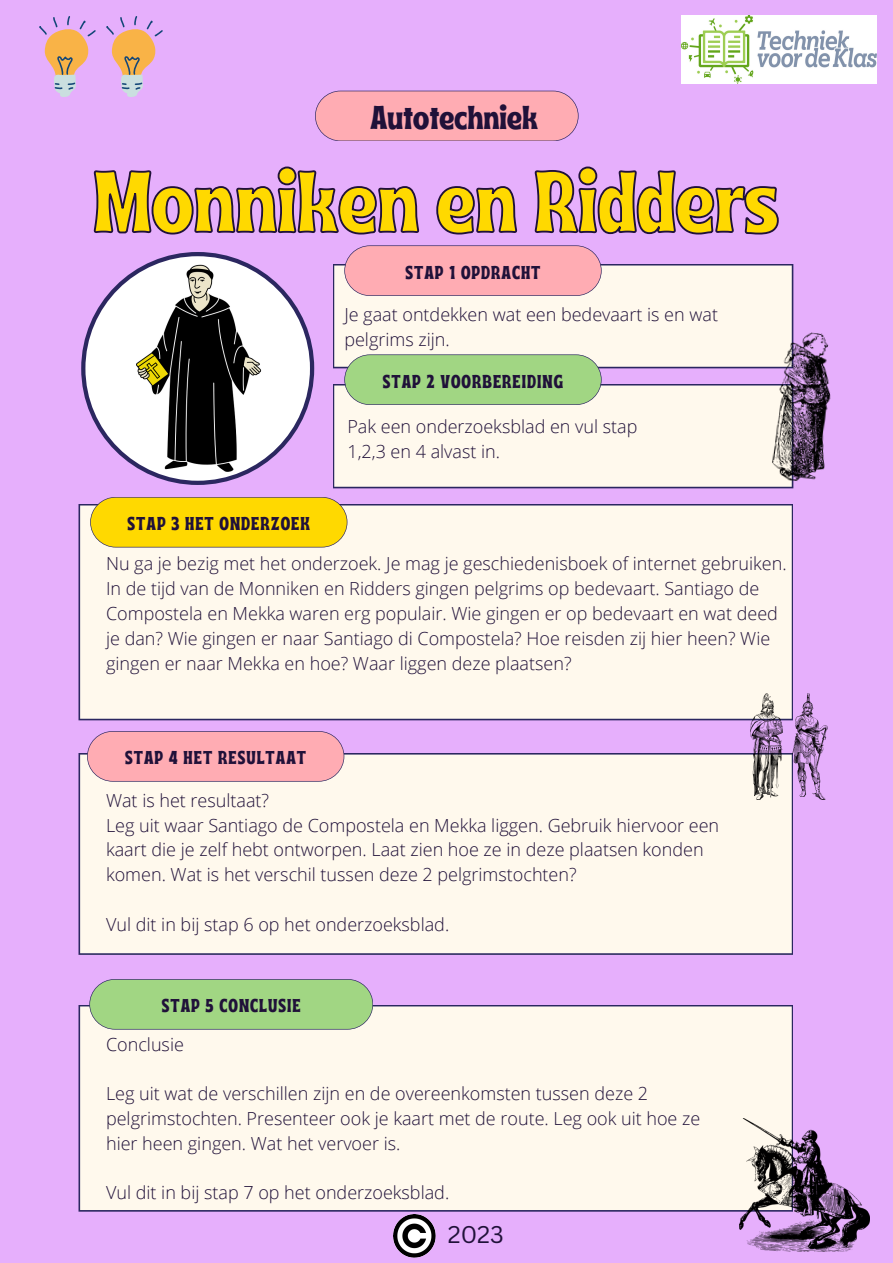
<style>
.page{position:relative;width:893px;height:1263px;background:#e6affc}
.page>*{position:absolute;margin:0;border:0;box-sizing:border-box;transform-origin:0 0}
.t1{font:86.18px "Ayr Tropika Island Int";color:#ffd900}
.t2{font:33.08px "Ayr Tropika Island Int";color:#201139}
.t3{font:23.55px "Canva Sans";color:#201139}
.t4{font:18.6px "Ayr Tropika Island Int";letter-spacing:.055em;color:#201139}
.t5{font:300 18px/24.8px "Open Sans";color:#201139}
</style>
<div class="page">
<div style="left:333px;top:264px;width:460px;height:104px;background:#fff9ed"></div>
<div style="left:333px;top:384px;width:460px;height:104px;background:#fff9ed"></div>
<div style="left:78px;top:1005px;width:715px;height:206px;background:#fff9ed"></div>
<div style="left:78px;top:753px;width:715px;height:202px;background:#fff9ed"></div>
<div style="left:78px;top:504px;width:715px;height:216px;background:#fff9ed"></div>
<svg style="left:90px;top:497px;width:257px;height:50px;background:#fad50c"></svg>
<svg style="left:344px;top:245px;width:257px;height:51px;background:#f8aab4"></svg>
<svg style="left:344px;top:354px;width:257px;height:51px;background:#a2d287"></svg>
<svg style="left:87px;top:731px;width:257px;height:51px;background:#f8aab3"></svg>
<svg style="left:89px;top:979px;width:284px;height:50px;background:#a2d287"></svg>
<svg style="left:81px;top:252px;width:233px;height:233px"></svg>
<svg style="left:315px;top:91px;width:263px;height:50px;background:#f9a9b4"></svg>
<svg style="left:39px;top:16px;width:57px;height:81px"></svg>
<img style="left:681px;top:16px;width:196px;height:67px">
<img style="left:393px;top:1214px;width:43px;height:43px">
<img style="left:759px;top:329px;width:72px;height:156px">
<img style="left:740px;top:1119px;width:129px;height:133px">
<img style="left:750px;top:694px;width:77px;height:105px">
<svg style="left:93px;top:166px;width:686px;height:69px"></svg>
<svg style="left:106px;top:16px;width:57px;height:81px"></svg>
<p class="t2" style="left:370px;top:86px;width:169px">Autotechniek</p>
<p class="t1" style="left:94px;top:120px;width:686px">Monniken en Ridders</p>
<p class="t4" style="left:405px;top:254px;width:137px">STAP 1 OPDRACHT</p>
<p class="t5" style="left:344px;top:302px;width:375px">Je gaat ontdekken wat een bedevaart is en wat pelgrims zijn.</p>
<p class="t4" style="left:383px;top:364px;width:182px">STAP 2 VOORBEREIDING</p>
<p class="t4" style="left:128px;top:506px;width:184px">STAP 3 HET ONDERZOEK</p>
<p class="t5" style="left:347px;top:414px;width:291px">Pak een onderzoeksblad en vul stap<br>1,2,3 en 4 alvast in.</p>
<p class="t5" style="left:106px;top:551px;width:682px">Nu ga je bezig met het onderzoek. Je mag je geschiedenisboek of internet gebruiken.</p>
<p class="t5" style="left:106px;top:576px;width:673px">In de tijd van de Monniken en Ridders gingen pelgrims op bedevaart. Santiago de Compostela en Mekka waren erg populair. Wie gingen er op bedevaart en wat deed je dan? Wie gingen er naar Santiago di Compostela? Hoe reisden zij hier heen? Wie gingen er naar Mekka en hoe? Waar liggen deze plaatsen?</p>
<p class="t4" style="left:125px;top:740px;width:182px">STAP 4 HET RESULTAAT</p>
<p class="t5" style="left:106px;top:787px;width:165px">Wat is het resultaat?</p>
<p class="t5" style="left:106px;top:812px;width:614px">Leg uit waar Santiago de Compostela en Mekka liggen. Gebruik hiervoor een kaart die je zelf hebt ontworpen. Laat zien hoe ze in deze plaatsen konden komen. Wat is het verschil tussen deze 2 pelgrimstochten?</p>
<p class="t5" style="left:106px;top:911px;width:345px">Vul dit in bij stap 6 op het onderzoeksblad.</p>
<p class="t4" style="left:162px;top:988px;width:140px">STAP 5 CONCLUSIE</p>
<p class="t5" style="left:106px;top:1031px;width:79px">Conclusie</p>
<p class="t5" style="left:106px;top:1081px;width:596px">Leg uit wat de verschillen zijn en de overeenkomsten tussen deze 2 pelgrimstochten. Presenteer ook je kaart met de route. Leg ook uit hoe ze hier heen gingen. Wat het vervoer is.</p>
<p class="t5" style="left:106px;top:1180px;width:345px">Vul dit in bij stap 7 op het onderzoeksblad.</p>
<p class="t3" style="left:448px;top:1217px;width:57px">2023</p>
</div>
